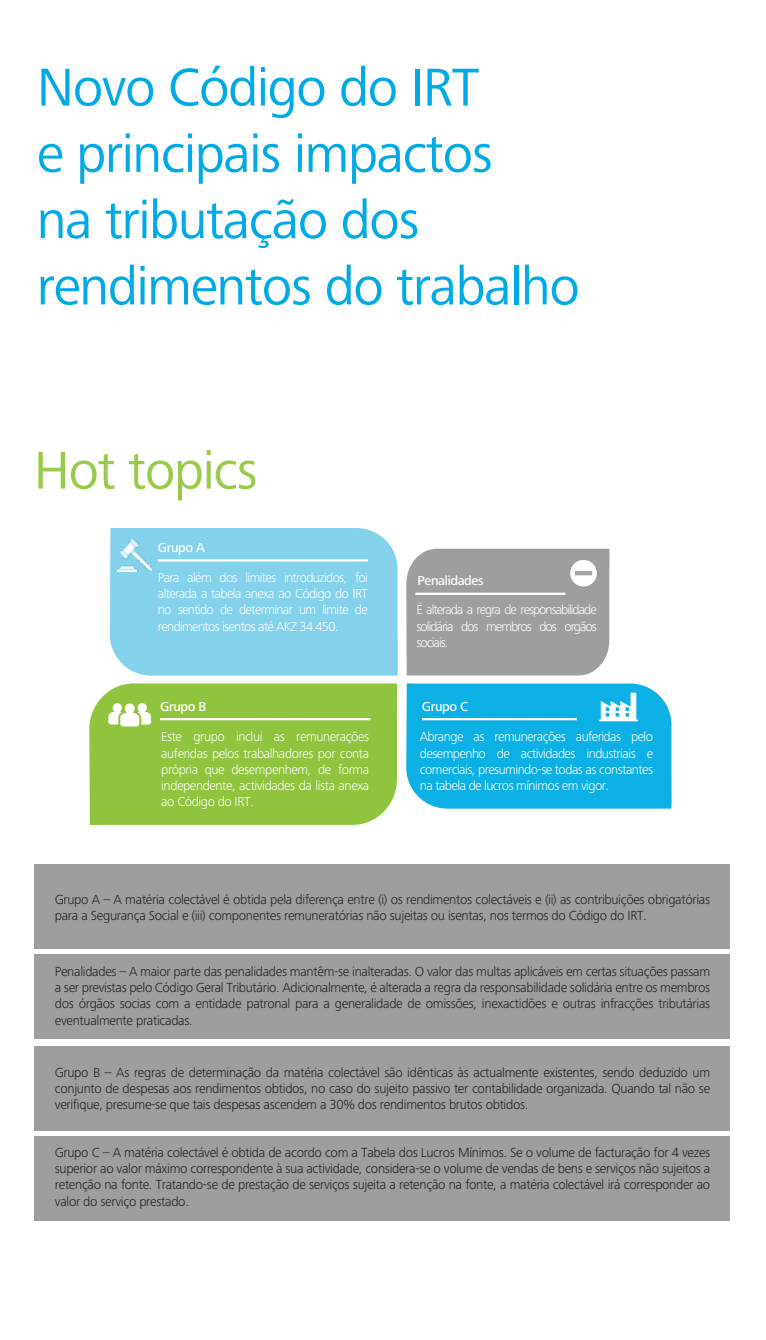
<style>
.page{position:relative;width:766px;height:1340px;background:#fff}
.page>*{position:absolute;margin:0;border:0;box-sizing:border-box;transform-origin:0 0}
.t1{font:55.12px/66.1px "Frutiger Next Pro";letter-spacing:-.025em;color:#00aae7}
.t2{font:55.12px "Frutiger Next Pro";letter-spacing:-.025em;color:#99ca49}
.t3{font:300 13.72px/16.4px "Frutiger Next Pro";letter-spacing:-.025em;color:#231f20;text-align:justify}
.t4{font:300 13.5px/16.2px "Frutiger Next Pro";letter-spacing:-.045em;color:#fff;text-align:justify}
.t5{font:500 13.5px "Frutiger Next Pro";letter-spacing:-.03em;color:#fff}
</style>
<div class="page">
<div style="left:34px;top:954px;width:695px;height:85px;background:#9e9e9e"></div>
<div style="left:34px;top:1136px;width:695px;height:84px;background:#9e9e9e"></div>
<div style="left:34px;top:863px;width:695px;height:85px;background:#9e9e9e"></div>
<div style="left:110px;top:528px;width:288px;height:147px;background:#83d1eb"></div>
<hr style="left:158px;top:559px;width:210px;height:2px;background:#fff">
<div style="left:89px;top:683px;width:308px;height:142px;background:#90c43e"></div>
<hr style="left:160px;top:718px;width:210px;height:2px;background:#fff">
<img style="left:117px;top:539px;width:34px;height:32px">
<div style="left:34px;top:1045px;width:695px;height:85px;background:#9e9e9e"></div>
<div style="left:406px;top:548px;width:203px;height:127px;background:#9e9e9e"></div>
<div style="left:406px;top:683px;width:265px;height:125px;background:#0cb0e4"></div>
<svg style="left:108px;top:703px;width:43px;height:23px"></svg>
<h1 class="t1" style="left:37px;top:54px;width:544px">Novo Código do IRT<br>e principais impactos<br>na tributação dos rendimentos do trabalho</h1>
<h1 class="t2" style="left:34px;top:438px;width:226px">Hot topics</h1>
<p class="t5" style="left:158px;top:539px;width:49px">Grupo A</p>
<p class="t4" style="left:158px;top:569px;width:211px">Para além dos limites introduzidos, foi alterada a tabela anexa ao Código do IRT no sentido de determinar um limite de rendimentos isentos até AKZ 34.450.</p>
<p class="t5" style="left:417px;top:573px;width:67px">Penalidades</p>
<p class="t4" style="left:416px;top:602px;width:182px">É alterada a regra de responsabilidade solidária dos membros dos orgãos sociais.</p>
<p class="t5" style="left:160px;top:698px;width:48px">Grupo B</p>
<p class="t5" style="left:422px;top:698px;width:48px">Grupo C</p>
<p class="t4" style="left:161px;top:728px;width:209px">Este grupo inclui as remunerações auferidas pelos trabalhadores por conta própria que desempenhem, de forma independente, actividades da lista anexa ao Código do IRT.</p>
<p class="t4" style="left:420px;top:728px;width:235px">Abrange as remunerações auferidas pelo desempenho de actividades industriais e comerciais, presumindo-se todas as constantes na tabela de lucros mínimos em vigor.</p>
<p class="t3" style="left:55px;top:891px;width:656px">Grupo A – A matéria colectável é obtida pela diferença entre (i) os rendimentos colectáveis e (ii) as contribuições obrigatórias para a Segurança Social e (iii) componentes remuneratórias não sujeitas ou isentas, nos termos do Código do IRT.</p>
<p class="t3" style="left:55px;top:962px;width:656px">Penalidades – A maior parte das penalidades mantêm-se inalteradas. O valor das multas aplicáveis em certas situações passam a ser previstas pelo Código Geral Tributário. Adicionalmente, é alterada a regra da responsabilidade solidária entre os membros dos órgãos socias com a entidade patronal para a generalidade de omissões, inexactidões e outras infracções tributárias eventualmente praticadas.</p>
<p class="t3" style="left:55px;top:1063px;width:656px">Grupo B – As regras de determinação da matéria colectável são idênticas às actualmente existentes, sendo deduzido um conjunto de despesas aos rendimentos obtidos, no caso do sujeito passivo ter contabilidade organizada. Quando tal não se verifique, presume-se que tais despesas ascendem a 30% dos rendimentos brutos obtidos.</p>
<p class="t3" style="left:55px;top:1143px;width:656px">Grupo C – A matéria colectável é obtida de acordo com a Tabela dos Lucros Mínimos. Se o volume de facturação for 4 vezes superior ao valor máximo correspondente à sua actividade, considera-se o volume de vendas de bens e serviços não sujeitos a retenção na fonte. Tratando-se de prestação de serviços sujeita a retenção na fonte, a matéria colectável irá corresponder ao valor do serviço prestado.</p>
</div>
